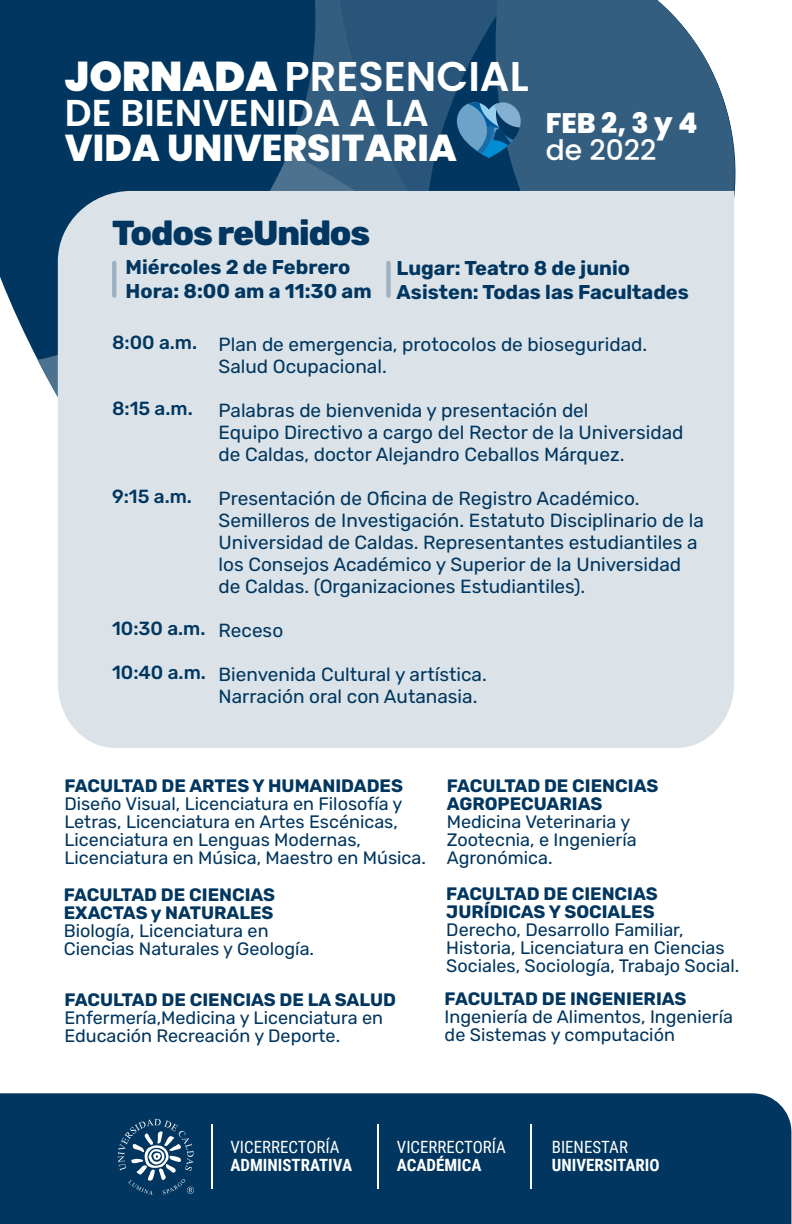
<style>
.page{position:relative;width:792px;height:1224px;background:#fff}
.page>*{position:absolute;margin:0;border:0;box-sizing:border-box;transform-origin:0 0}
.t1{font:600 41.6px "Poppins";color:#fff}
.t2{font:800 37.4px "Poppins";color:#fff}
.t3{font:600 37.4px "Poppins";color:#fff}
.t4{font:800 34.6px "Rubik";letter-spacing:-.03em;color:#00365f}
.t5{font:800 28.2px "Poppins";color:#fff}
.t6{font:500 28.2px "Poppins";color:#fff}
.t7{font:700 20px/24px "Rubik";color:#00365f}
.t8{font:19px/22px "Rubik";color:#00365f}
.t9{font:500 19px "Rubik";color:#00365f}
.t10{font:18px/18px "Rubik";color:#00365f}
.t11{font:700 18px/18px "Rubik";color:#00365f}
.t12{font:700 16.8px "Roboto Condensed";color:#fff}
.t13{font:16.8px "Roboto Condensed";color:#fff}
.s1{font-weight:900}
</style>
<div class="page">
<svg style="left:0;top:0;width:38px;height:361px;background:#1c4c71"></svg>
<div style="left:38px;top:0;width:164px;height:329px;background:#00365f"></div>
<div style="left:202px;top:0;width:83px;height:191px;background:#00365f"></div>
<svg style="left:285px;top:0;width:125px;height:191px;background:#295679"></svg>
<svg style="left:410px;top:0;width:326px;height:199px;background:#3a6384"></svg>
<div style="left:58px;top:191px;width:676px;height:557px;background:#dbe3e9"></div>
<svg style="left:457px;top:102px;width:64px;height:56px;background:#3c79a4"></svg>
<hr style="left:112px;top:261px;width:4px;height:37px;background:#9cb0c1;border-radius:2px">
<div style="left:386px;top:261px;width:5px;height:37px;background:#9cb0c1;border-radius:2px"></div>
<div style="left:0;top:1093px;width:791px;height:131px;background:#00365f"></div>
<svg style="left:118px;top:1119px;width:76px;height:76px;background:#2e5a7b"></svg>
<hr style="left:211px;top:1125px;width:2px;height:64px;background:#fff">
<hr style="left:377px;top:1125px;width:2px;height:64px;background:#fff">
<hr style="left:531px;top:1125px;width:1px;height:64px;background:#fff">
<h1 class="t1" style="left:65px;top:52px;width:465px"><span class="s1">JORNADA</span> PRESENCIAL</h1>
<h2 class="t3" style="left:65px;top:91px;width:365px">DE BIENVENIDA A LA</h2>
<h2 class="t2" style="left:65px;top:126px;width:394px">VIDA UNIVERSITARIA</h2>
<h3 class="t5" style="left:546px;top:107px;width:153px">FEB 2, 3 y 4</h3>
<h3 class="t6" style="left:546px;top:134px;width:112px">de 2022</h3>
<h3 class="t4" style="left:112px;top:214px;width:260px">Todos reUnidos</h3>
<p class="t7" style="left:126px;top:256px;width:248px">Miércoles 2 de Febrero<br>Hora: 8:00 am a 11:30 am</p>
<p class="t7" style="left:397px;top:257px;width:294px">Lugar: Teatro 8 de junio<br>Asisten: Todas las Facultades</p>
<p class="t9" style="left:112px;top:332px;width:87px">8:00 a.m.</p>
<p class="t9" style="left:112px;top:398px;width:82px">8:15 a.m.</p>
<p class="t9" style="left:112px;top:486px;width:82px">9:15 a.m.</p>
<p class="t9" style="left:112px;top:618px;width:95px">10:30 a.m.</p>
<p class="t9" style="left:112px;top:662px;width:95px">10:40 a.m.</p>
<p class="t8" style="left:219px;top:333px;width:430px">Plan de emergencia, protocolos de bioseguridad.<br>Salud Ocupacional.</p>
<p class="t8" style="left:219px;top:399px;width:466px">Palabras de bienvenida y presentación del<br>Equipo Directivo a cargo del Rector de la Universidad de Caldas, doctor Alejandro Ceballos Márquez.</p>
<p class="t8" style="left:219px;top:488px;width:487px">Presentación de Oficina de Registro Académico.<br>Semilleros de Investigación. Estatuto Disciplinario de la Universidad de Caldas. Representantes estudiantiles a los Consejos Académico y Superior de la Universidad de Caldas. (Organizaciones Estudiantiles).</p>
<p class="t8" style="left:219px;top:620px;width:66px">Receso</p>
<p class="t8" style="left:219px;top:664px;width:270px">Bienvenida Cultural y artística.<br>Narración oral con Autanasia.</p>
<p class="t11" style="left:64px;top:777px;width:340px">FACULTAD DE ARTES Y HUMANIDADES</p>
<p class="t10" style="left:64px;top:795px;width:363px">Diseño Visual, Licenciatura en Filosofía y Letras, Licenciatura en Artes Escénicas, Licenciatura en Lenguas Modernas, Licenciatura en Música, Maestro en Música.</p>
<p class="t11" style="left:64px;top:886px;width:213px">FACULTAD DE CIENCIAS<br>EXACTAS y NATURALES</p>
<p class="t10" style="left:64px;top:922px;width:252px">Biología, Licenciatura en<br>Ciencias Naturales y Geología.</p>
<p class="t11" style="left:64px;top:992px;width:333px">FACULTAD DE CIENCIAS DE LA SALUD</p>
<p class="t10" style="left:64px;top:1010px;width:320px">Enfermería,Medicina y Licenciatura en<br>Educación Recreación y Deporte.</p>
<p class="t11" style="left:447px;top:777px;width:213px">FACULTAD DE CIENCIAS<br>AGROPECUARIAS</p>
<p class="t10" style="left:447px;top:813px;width:191px">Medicina Veterinaria y<br>Zootecnia, e Ingeniería<br>Agronómica.</p>
<p class="t11" style="left:446px;top:885px;width:213px">FACULTAD DE CIENCIAS<br>JURÍDICAS Y SOCIALES</p>
<p class="t10" style="left:446px;top:921px;width:295px">Derecho, Desarrollo Familiar,<br>Historia, Licenciatura en Ciencias<br>Sociales, Sociología, Trabajo Social.</p>
<p class="t11" style="left:445px;top:990px;width:243px">FACULTAD DE INGENIERIAS</p>
<p class="t10" style="left:445px;top:1008px;width:290px">Ingeniería de Alimentos, Ingeniería de Sistemas y computación</p>
<p class="t13" style="left:231px;top:1135px;width:111px">VICERRECTORÍA</p>
<p class="t12" style="left:231px;top:1153px;width:123px">ADMINISTRATIVA</p>
<p class="t13" style="left:397px;top:1135px;width:111px">VICERRECTORÍA</p>
<p class="t12" style="left:397px;top:1153px;width:86px">ACADÉMICA</p>
<p class="t13" style="left:552px;top:1135px;width:78px">BIENESTAR</p>
<p class="t12" style="left:552px;top:1153px;width:109px">UNIVERSITARIO</p>
</div>
